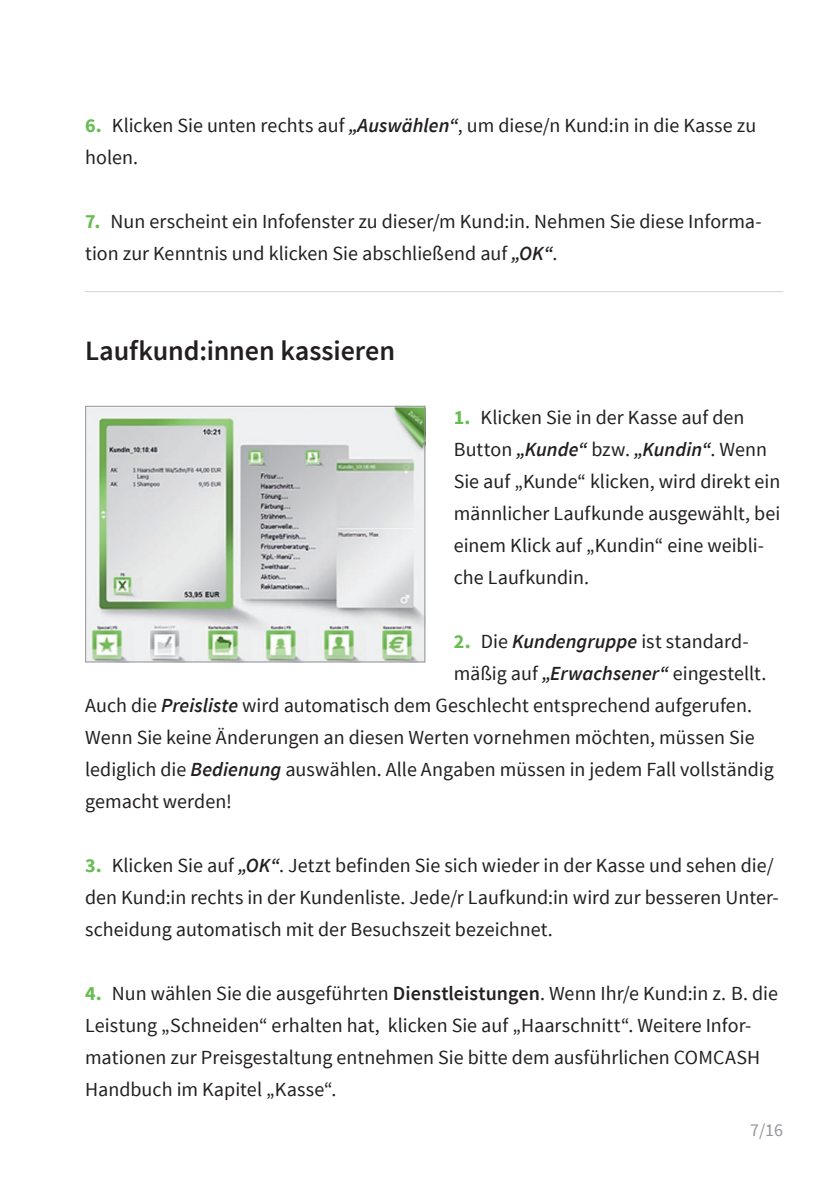
<style>
.page{position:relative;width:840px;height:1191px;background:#fff}
.page>*{position:absolute;margin:0;border:0;box-sizing:border-box;transform-origin:0 0}
.t1{font:600 28px "Source Sans Pro";letter-spacing:-.005em;color:#231f20}
.t2{font:20px/32px "Source Sans Pro";color:#231f20}
.t3{font:18px "Source Sans Pro";color:#939598}
.s1{font-weight:700;color:#66bd52}
.s2{font-weight:600;font-style:italic}
.s3{font-weight:600}
</style>
<div class="page">
<hr style="left:85px;top:291px;width:697px;height:1px;background:#d1d2d4">
<img style="left:87px;top:408px;width:336px;height:252px">
<div style="left:85px;top:406px;width:340px;height:256px;border:1px solid #939598"></div>
<p class="t2" style="left:85px;top:110px;width:672px"><span class="s1">6.</span> Klicken Sie unten rechts auf <span class="s2">„Auswählen“</span>, um diese/n Kund:in in die Kasse zu holen.</p>
<p class="t2" style="left:85px;top:206px;width:677px"><span class="s1">7.</span> Nun erscheint ein Infofenster zu dieser/m Kund:in. Nehmen Sie diese Informa&shy;tion zur Kenntnis und klicken Sie abschließend auf <span class="s2">„OK“</span>.</p>
<h1 class="t1" style="left:85px;top:333px;width:311px">Laufkund:innen kassieren</h1>
<p class="t2" style="left:453px;top:402px;width:328px"><span class="s1">1.</span> Klicken Sie in der Kasse auf den Button <span class="s2">„Kunde“</span> bzw. <span class="s2">„Kundin“</span>. Wenn Sie auf „Kunde“ klicken, wird direkt ein männlicher Laufkunde ausgewählt, bei einem Klick auf „Kundin“ eine weibli&shy;che Laufkundin.</p>
<p class="t2" style="left:453px;top:626px;width:296px"><span class="s1">2.</span> Die <span class="s2">Kundengruppe</span> ist standard-</p>
<p class="t2" style="left:453px;top:658px;width:314px">mäßig auf <span class="s2">„Erwachsener“</span> eingestellt.</p>
<p class="t2" style="left:85px;top:690px;width:668px">Auch die <span class="s2">Preisliste</span> wird automatisch dem Geschlecht entsprechend aufgerufen.</p>
<p class="t2" style="left:85px;top:722px;width:670px">Wenn Sie keine Änderungen an diesen Werten vornehmen möchten, müssen Sie</p>
<p class="t2" style="left:85px;top:754px;width:690px">lediglich die <span class="s2">Bedienung</span> auswählen. Alle Angaben müssen in jedem Fall vollständig</p>
<p class="t2" style="left:85px;top:786px;width:148px">gemacht werden!</p>
<p class="t2" style="left:85px;top:850px;width:694px"><span class="s1">3.</span> Klicken Sie auf <span class="s2">„OK“</span>. Jetzt befinden Sie sich wieder in der Kasse und sehen die/ den Kund:in rechts in der Kundenliste. Jede/r Laufkund:in wird zur besseren Unter&shy;scheidung automatisch mit der Besuchszeit bezeichnet.</p>
<p class="t2" style="left:85px;top:978px;width:694px"><span class="s1">4.</span> Nun wählen Sie die ausgeführten <span class="s3">Dienstleistungen</span>. Wenn Ihr/e Kund:in z. B. die Leistung „Schneiden“ erhalten hat, klicken Sie auf „Haarschnitt“. Weitere Infor&shy;mationen zur Preisgestaltung entnehmen Sie bitte dem ausführlichen COMCASH Handbuch im Kapitel „Kasse“.</p>
<p class="t3" style="left:749px;top:1119px;width:35px">7/16</p>
</div>
